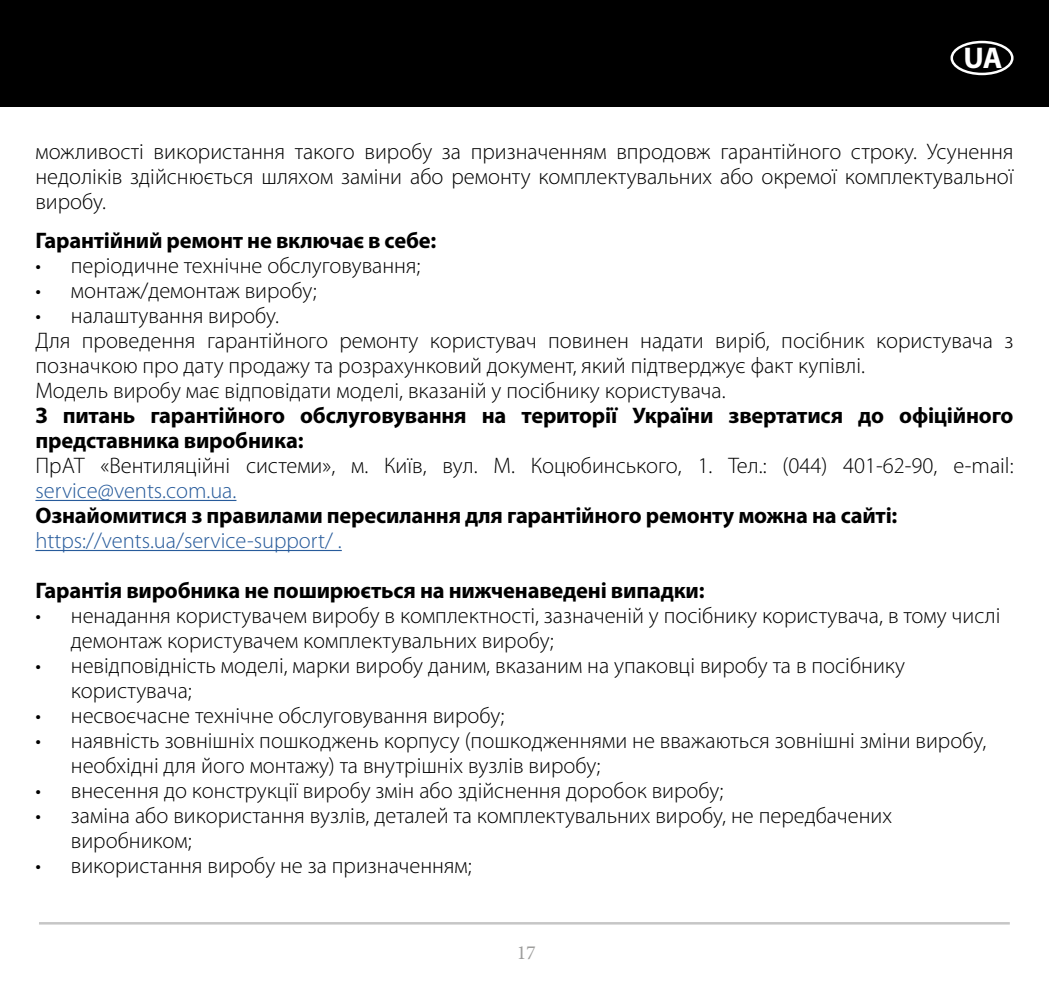
<style>
.page{position:relative;width:1049px;height:993px;background:#fff}
.page>*{position:absolute;margin:0;border:0;box-sizing:border-box;transform-origin:0 0}
.t1{font:700 30px "Myriad Pro";color:#fff}
.t2{font:300 22.5px/25px "Myriad Pro";color:#000}
.t3{font:700 22.5px/25px "Myriad Pro";letter-spacing:-.01em;color:#000}
.t4{font:300 22.5px "Myriad Pro";color:#275b9b}
.t5{font:20px "Minion Pro";color:#9d9d9c}
</style>
<div class="page">
<div style="left:0;top:0;width:1049px;height:106px;background:#000"></div>
<div style="left:950px;top:41px;width:63px;height:34px;border:2px solid #fff;border-radius:50%"></div>
<hr style="left:39px;top:921px;width:971px;height:3px;background:#c6c6c6">
<hr style="left:35px;top:499px;width:201px;height:2px;background:#275b9b">
<hr style="left:35px;top:549px;width:307px;height:2px;background:#275b9b">
<h1 class="t1" style="left:963px;top:38px;width:41px">UA</h1>
<p class="t2" style="left:35px;top:139px;width:980px;text-align:justify">можливості використання такого виробу за призначенням впродовж гарантійного строку. Усунення недоліків здійснюється шляхом заміни або ремонту комплектувальних або окремої комплектувальної виробу.</p>
<p class="t3" style="left:35px;top:227px;width:402px">Гарантійний ремонт не включає в себе:</p>
<p class="t2" style="left:35px;top:253px;width:387px">• періодичне технічне обслуговування;</p>
<p class="t2" style="left:35px;top:278px;width:283px">• монтаж/демонтаж виробу;</p>
<p class="t2" style="left:35px;top:303px;width:979px">• налаштування виробу.<br>Для проведення гарантійного ремонту користувач повинен надати виріб, посібник користувача з позначкою про дату продажу та розрахунковий документ, який підтверджує факт купівлі.<br>Модель виробу має відповідати моделі, вказаній у посібнику користувача.</p>
<p class="t3" style="left:35px;top:402px;width:979px">З питань гарантійного обслуговування на території України звертатися до офіційного представника виробника:</p>
<p class="t2" style="left:35px;top:453px;width:980px">ПрАТ «Вентиляційні системи», м. Київ, вул. М. Коцюбинського, 1. Тел.: (044) 401-62-90, e-mail:</p>
<p class="t4" style="left:35px;top:478px;width:202px">service@vents.com.ua.</p>
<p class="t3" style="left:35px;top:502px;width:863px">Ознайомитися з правилами пересилання для гарантійного ремонту можна на сайті:</p>
<p class="t4" style="left:35px;top:528px;width:308px">https://vents.ua/service-support/ .</p>
<p class="t3" style="left:35px;top:577px;width:671px">Гарантія виробника не поширюється на нижченаведені випадки:</p>
<p class="t2" style="left:71px;top:603px;width:931px;text-indent:-35px">• ненадання користувачем виробу в комплектності, зазначеній у посібнику користувача, в тому числі демонтаж користувачем комплектувальних виробу;</p>
<p class="t2" style="left:71px;top:653px;width:835px;text-indent:-35px">• невідповідність моделі, марки виробу даним, вказаним на упаковці виробу та в посібнику користувача;</p>
<p class="t2" style="left:35px;top:703px;width:471px">• несвоєчасне технічне обслуговування виробу;</p>
<p class="t2" style="left:71px;top:728px;width:917px;text-indent:-35px">• наявність зовнішніх пошкоджень корпусу (пошкодженнями не вважаються зовнішні зміни виробу, необхідні для його монтажу) та внутрішніх вузлів виробу;</p>
<p class="t2" style="left:35px;top:778px;width:689px">• внесення до конструкції виробу змін або здійснення доробок виробу;</p>
<p class="t2" style="left:71px;top:803px;width:823px;text-indent:-35px">• заміна або використання вузлів, деталей та комплектувальних виробу, не передбачених виробником;</p>
<p class="t2" style="left:35px;top:853px;width:438px">• використання виробу не за призначенням;</p>
<p class="t5" style="left:517px;top:938px;width:21px">17</p>
</div>
